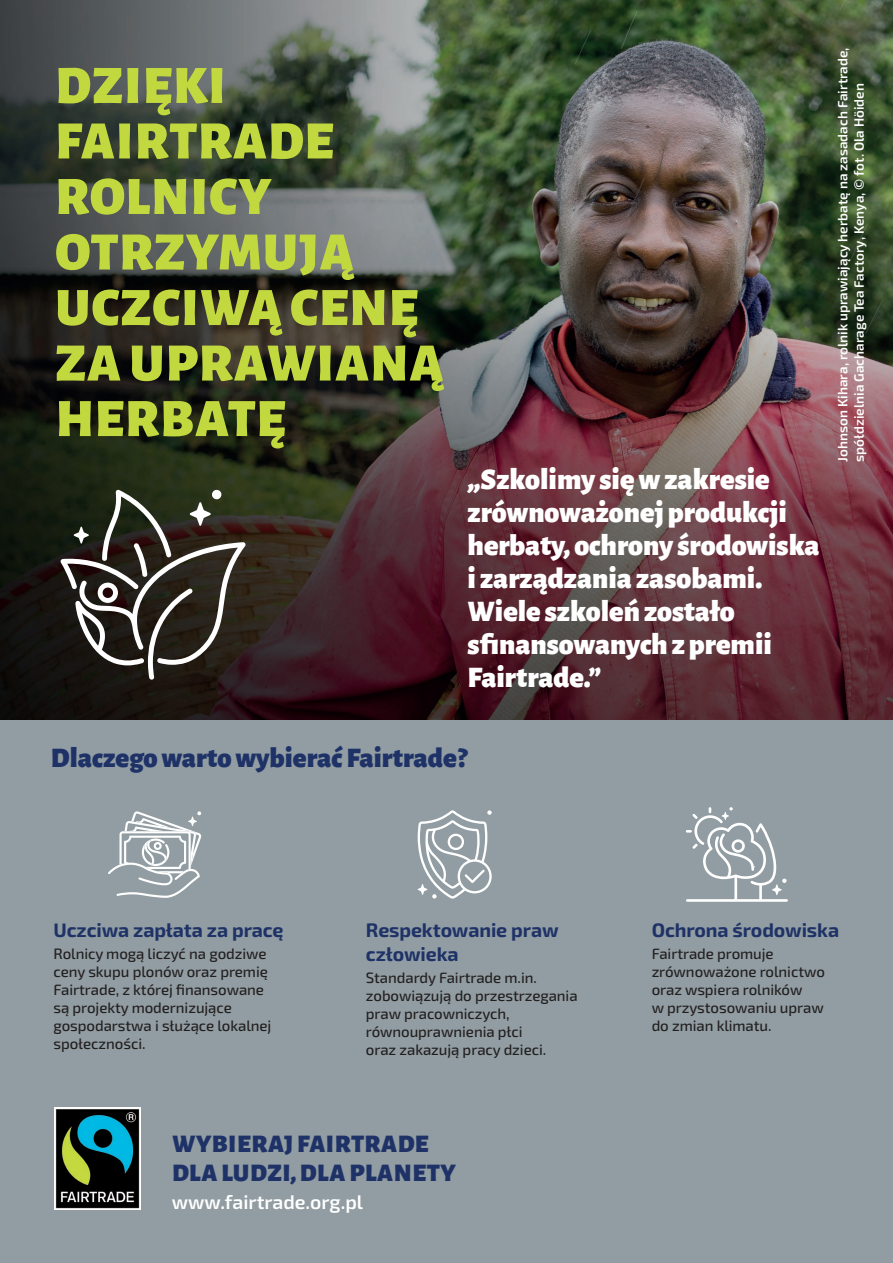
<style>
.page{position:relative;width:893px;height:1263px;background:#fff}
.page>*{position:absolute;margin:0;border:0;box-sizing:border-box;transform-origin:0 0}
.t1{font:900 54px/55.5px "Alegreya Sans";letter-spacing:.02em;color:#c2d83f}
.t2{font:900 30px/33px "Alegreya Sans";color:#fff}
.t3{font:900 28.5px "Alegreya Sans";color:#1f3267}
.t4{font:900 25.5px/28.5px "Alegreya Sans";letter-spacing:.02em;color:#1f3267}
.t5{font:700 19.5px/23.4px "Exo 2";letter-spacing:-.005em;color:#1f3267}
.t6{font:600 19.5px "Exo 2";color:#fff}
.t7{font:500 15px/18px "Exo 2";letter-spacing:-.005em;color:#231f20}
.t8{font:600 13.5px/16.2px "Exo 2";color:#fff}
</style>
<div class="page">
<img style="left:0;top:0;width:893px;height:720px">
<div style="left:0;top:720px;width:893px;height:543px;background:#919da2"></div>
<img style="left:54px;top:1107px;width:87px;height:102px">
<svg style="left:686px;top:807px;width:102px;height:95px"></svg>
<svg style="left:108px;top:811px;width:93px;height:87px"></svg>
<svg style="left:418px;top:810px;width:74px;height:89px"></svg>
<svg style="left:60px;top:489px;width:186px;height:191px;background:#444038"></svg>
<h1 class="t1" style="left:55px;top:53px;width:390px">DZIĘKI<br>FAIRTRADE<br>ROLNICY<br>OTRZYMUJĄ<br>UCZCIWĄ CENĘ<br>ZA UPRAWIANĄ<br>HERBATĘ</h1>
<h2 class="t2" style="left:468px;top:460px;width:354px">„Szkolimy się w zakresie zrównoważonej produkcji herbaty, ochrony środowiska i zarządzania zasobami.<br>Wiele szkoleń zostało sfinansowanych z premii<br>Fairtrade.”</h2>
<p class="t8" style="left:834px;top:462px;width:416px;rotate:-90deg">Johnson Kihara, rolnik uprawiający herbatę na zasadach Fairtrade, spółdzielnia Gacharage Tea Factory, Kenya, © fot. Ola Höiden</p>
<h3 class="t3" style="left:51px;top:735px;width:418px">Dlaczego warto wybierać Fairtrade?</h3>
<h3 class="t5" style="left:53px;top:918px;width:232px">Uczciwa zapłata za pracę</h3>
<p class="t7" style="left:54px;top:945px;width:219px">Rolnicy mogą liczyć na godziwe ceny skupu plonów oraz premię<br>Fairtrade, z której finansowane są projekty modernizujące gospodarstwa i służące lokalnej społeczności.</p>
<h3 class="t5" style="left:366px;top:918px;width:194px">Respektowanie praw człowieka</h3>
<p class="t7" style="left:366px;top:968px;width:213px">Standardy Fairtrade m.in. zobowiązują do przestrzegania praw pracowniczych, równouprawnienia płci<br>oraz zakazują pracy dzieci.</p>
<h3 class="t4" style="left:172px;top:1128px;width:285px">WYBIERAJ FAIRTRADE<br>DLA LUDZI, DLA PLANETY</h3>
<h3 class="t6" style="left:172px;top:1187px;width:193px">www.fairtrade.org.pl</h3>
<h3 class="t5" style="left:652px;top:918px;width:189px">Ochrona środowiska</h3>
<p class="t7" style="left:652px;top:945px;width:175px">Fairtrade promuje zrównoważone rolnictwo oraz wspiera rolników<br>w przystosowaniu upraw do zmian klimatu.</p>
</div>
